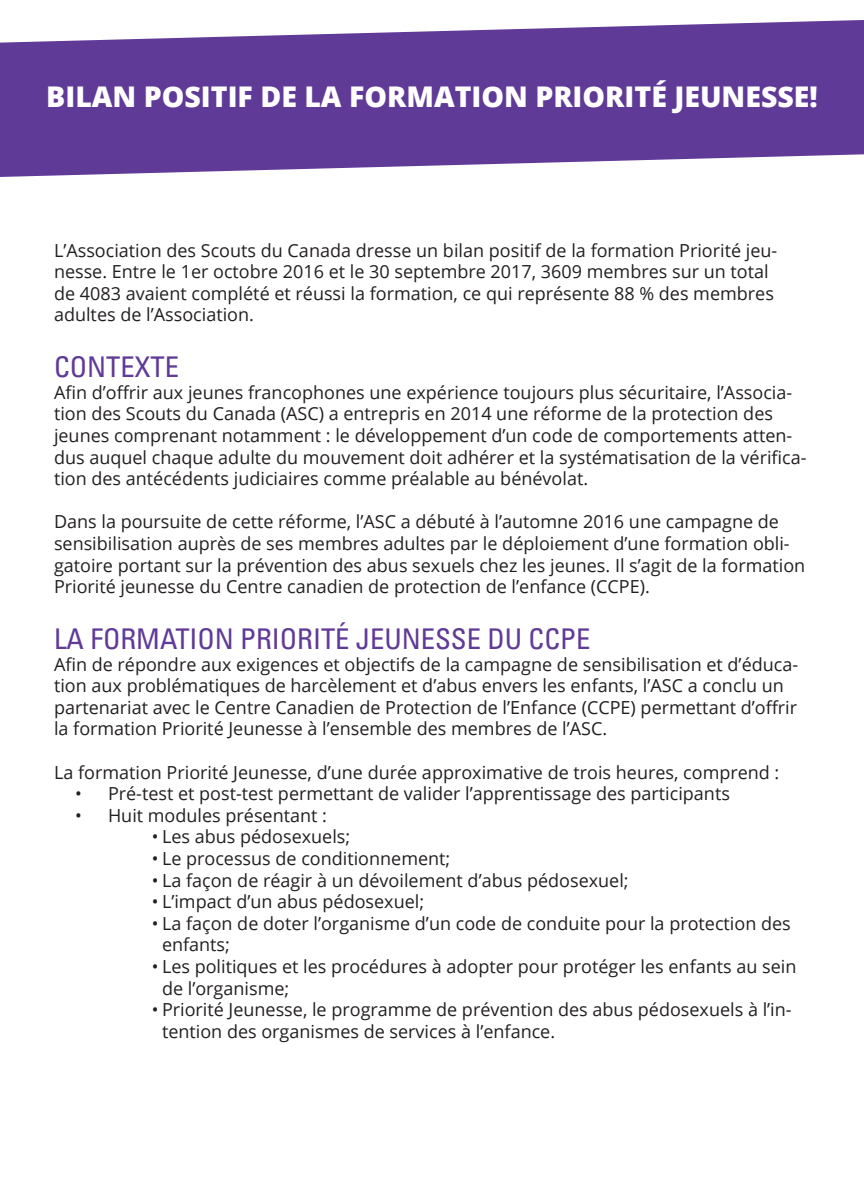
<style>
.page{position:relative;width:864px;height:1188px;background:#fff}
.page>*{position:absolute;margin:0;border:0;box-sizing:border-box;transform-origin:0 0}
.t1{font:800 28.5px "Open Sans";color:#fff}
.t2{font:condensed 28.5px "Univers";color:#603a97}
.t3{font:18px/21.6px "Open Sans";color:#231f20}
</style>
<div class="page">
<svg style="left:0;top:20px;width:864px;height:157px;background:#7656a6"></svg>
<p class="t1" style="left:46px;top:75px;width:773px">BILAN POSITIF DE LA FORMATION PRIORITÉ JEUNESSE!</p>
<p class="t3" style="left:54px;top:239px;width:725px">L’Association des Scouts du Canada dresse un bilan positif de la formation Priorité jeu&shy;nesse. Entre le 1er octobre 2016 et le 30 septembre 2017, 3609 membres sur un total de 4083 avaient complété et réussi la formation, ce qui représente 88 % des membres adultes de l’Association.</p>
<p class="t2" style="left:54px;top:349px;width:127px">CONTEXTE</p>
<p class="t3" style="left:54px;top:381px;width:754px">Afin d’offrir aux jeunes francophones une expérience toujours plus sécuritaire, l’Associa&shy;tion des Scouts du Canada (ASC) a entrepris en 2014 une réforme de la protection des jeunes comprenant notamment : le développement d’un code de comportements atten&shy;dus auquel chaque adulte du mouvement doit adhérer et la systématisation de la vérifica&shy;tion des antécédents judiciaires comme préalable au bénévolat.</p>
<p class="t3" style="left:54px;top:511px;width:753px">Dans la poursuite de cette réforme, l’ASC a débuté à l’automne 2016 une campagne de sensibilisation auprès de ses membres adultes par le déploiement d’une formation obli&shy;gatoire portant sur la prévention des abus sexuels chez les jeunes. Il s’agit de la formation Priorité jeunesse du Centre canadien de protection de l’enfance (CCPE).</p>
<p class="t2" style="left:54px;top:621px;width:538px">LA FORMATION PRIORITÉ JEUNESSE DU CCPE</p>
<p class="t3" style="left:54px;top:653px;width:746px">Afin de répondre aux exigences et objectifs de la campagne de sensibilisation et d’éduca&shy;tion aux problématiques de harcèlement et d’abus envers les enfants, l’ASC a conclu un partenariat avec le Centre Canadien de Protection de l’Enfance (CCPE) permettant d’offrir la formation Priorité Jeunesse à l’ensemble des membres de l’ASC.</p>
<p class="t3" style="left:54px;top:761px;width:727px">La formation Priorité Jeunesse, d’une durée approximative de trois heures, comprend :</p>
<p class="t3" style="left:75px;top:782px;width:656px">• Pré-test et post-test permettant de valider l’apprentissage des participants</p>
<p class="t3" style="left:75px;top:804px;width:253px">• Huit modules présentant :</p>
<p class="t3" style="left:152px;top:826px;width:200px">• Les abus pédosexuels;</p>
<p class="t3" style="left:152px;top:847px;width:300px">• Le processus de conditionnement;</p>
<p class="t3" style="left:152px;top:869px;width:478px">• La façon de réagir à un dévoilement d’abus pédosexuel;</p>
<p class="t3" style="left:152px;top:890px;width:274px">• L’impact d’un abus pédosexuel;</p>
<p class="t3" style="left:162px;top:912px;width:630px;text-indent:-10px">• La façon de doter l’organisme d’un code de conduite pour la protection des enfants;</p>
<p class="t3" style="left:162px;top:955px;width:636px;text-indent:-10px">• Les politiques et les procédures à adopter pour protéger les enfants au sein de l’organisme;</p>
<p class="t3" style="left:162px;top:998px;width:631px;text-indent:-10px">• Priorité Jeunesse, le programme de prévention des abus pédosexuels à l’in&shy;tention des organismes de services à l’enfance.</p>
</div>
